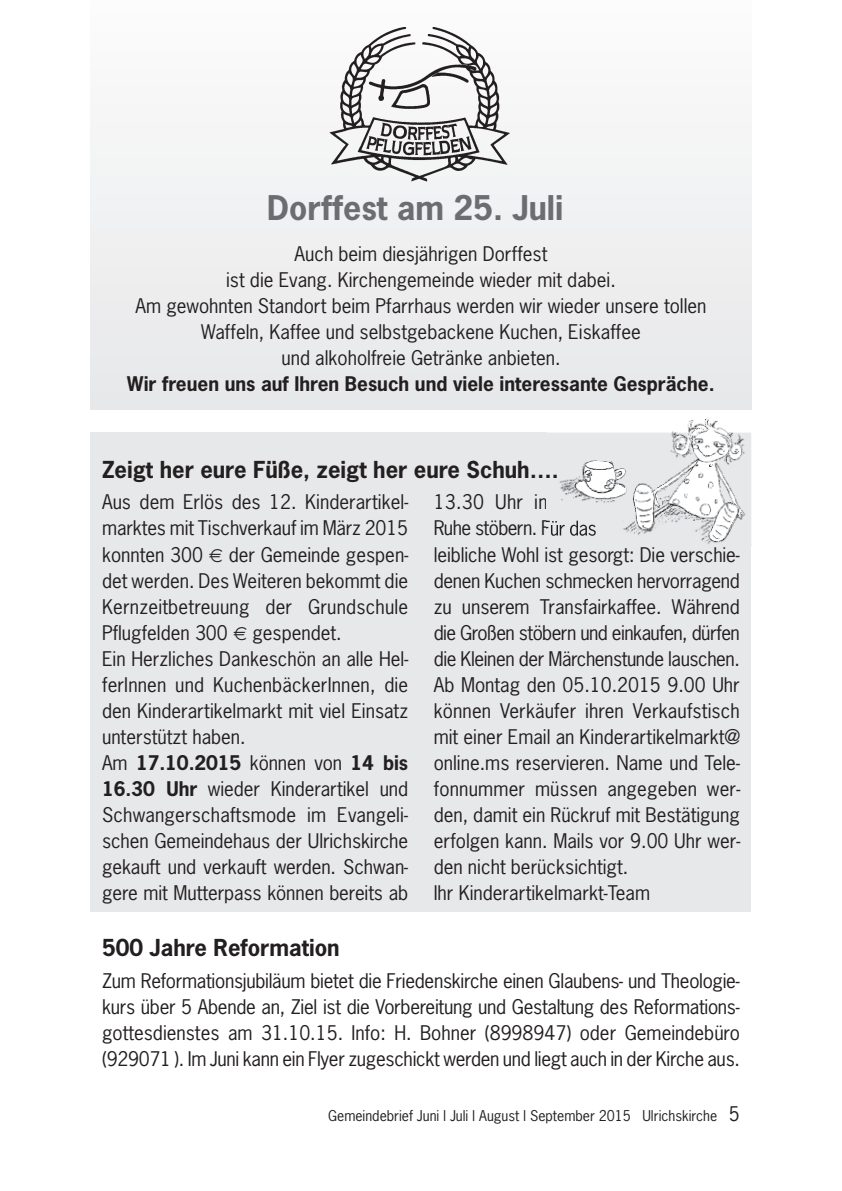
<style>
.page{position:relative;width:842px;height:1191px;background:#fff}
.page>*{position:absolute;margin:0;border:0;box-sizing:border-box;transform-origin:0 0}
.t1{font:700 32px "News Gothic";color:#6c6d70}
.t2{font:700 22px "News Gothic";color:#231f20}
.t3{font:19px/26px "News Gothic";color:#231f20;text-align:justify}
.t4{font:700 19px "News Gothic";color:#231f20}
.t5{font:14px "News Gothic";color:#231f20}
.s1{font-weight:700}
.s2{font-size:19px}
</style>
<div class="page">
<div style="left:91px;top:0;width:660px;height:409px;background:#f0f0f1"></div>
<img style="left:314px;top:27px;width:240px;height:155px">
<div style="left:91px;top:433px;width:660px;height:479px;background:#e7e8e9"></div>
<img style="left:547px;top:419px;width:199px;height:125px">
<img style="left:547px;top:521px;width:40px;height:15px">
<img style="left:576px;top:461px;width:50px;height:37px">
<img style="left:634px;top:461px;width:103px;height:80px">
<img style="left:654px;top:425px;width:90px;height:92px">
<h1 class="t1" style="left:267px;top:190px;width:297px">Dorffest am 25. Juli</h1>
<p class="t3" style="left:135px;top:241px;width:573px;text-align:center">Auch beim diesjährigen Dorffest<br>ist die Evang. Kirchengemeinde wieder mit dabei.<br>Am gewohnten Standort beim Pfarrhaus werden wir wieder unsere tollen Waffeln, Kaffee und selbstgebackene Kuchen, Eiskaffee<br>und alkoholfreie Getränke anbieten.</p>
<p class="t4" style="left:127px;top:373px;width:589px">Wir freuen uns auf Ihren Besuch und viele interessante Gespräche.</p>
<p class="t2" style="left:102px;top:457px;width:458px">Zeigt her eure Füße, zeigt her eure Schuh….</p>
<p class="t3" style="left:102px;top:490px;width:308px">Aus dem Erlös des 12. Kinderartikel&shy;marktes mit Tischverkauf im März 2015 konnten 300</p>
<p class="t3" style="left:102px;top:542px;width:308px;text-indent:127px">der Gemeinde gespen&shy;det werden. Des Weiteren bekommt die Kernzeitbetreuung der Grundschule Pflugfelden 300</p>
<p class="t3" style="left:102px;top:620px;width:308px;text-align:left;text-indent:150px">gespendet.<br>Ein Herzliches Dankeschön an alle Hel&shy;ferInnen und KuchenbäckerInnen, die den Kinderartikelmarkt mit viel Einsatz unterstützt haben.<br>Am <span class="s1">17.10.2015</span> können von <span class="s1">14 bis 16.30 Uhr</span> wieder Kinderartikel und Schwangerschaftsmode im Evangeli&shy;schen Gemeindehaus der Ulrichskirche gekauft und verkauft werden. Schwan&shy;gere mit Mutterpass können bereits ab</p>
<p class="t2" style="left:102px;top:935px;width:239px">500 Jahre Reformation</p>
<p class="t3" style="left:434px;top:490px;width:308px;text-align:left">13.30 Uhr in<br>Ruhe stöbern. Für das<br>leibliche Wohl ist gesorgt: Die verschie&shy;denen Kuchen schmecken hervorragend zu unserem Transfairkaffee. Während die Großen stöbern und einkaufen, dürfen die Kleinen der Märchenstunde lauschen.<br>Ab Montag den 05.10.2015 9.00 Uhr können Verkäufer ihren Verkaufstisch mit einer Email an Kinderartikelmarkt@ online.ms reservieren. Name und Tele&shy;fonnummer müssen angegeben wer&shy;den, damit ein Rückruf mit Bestätigung erfolgen kann. Mails vor 9.00 Uhr wer&shy;den nicht berücksichtigt.<br>Ihr Kinderartikelmarkt-Team</p>
<p class="t3" style="left:102px;top:968px;width:639px">Zum Reformationsjubiläum bietet die Friedenskirche einen Glaubens- und Theologie&shy;kurs über 5 Abende an, Ziel ist die Vorbereitung und Gestaltung des Reformations&shy;gottesdienstes am 31.10.15. Info: H. Bohner (8998947) oder Gemeindebüro (929071 ). Im Juni kann ein Flyer zugeschickt werden und liegt auch in der Kirche aus.</p>
<p class="t5" style="left:328px;top:1107px;width:413px">Gemeindebrief Juni | Juli | August | September 2015 Ulrichskirche <span class="s2">5</span></p>
</div>
